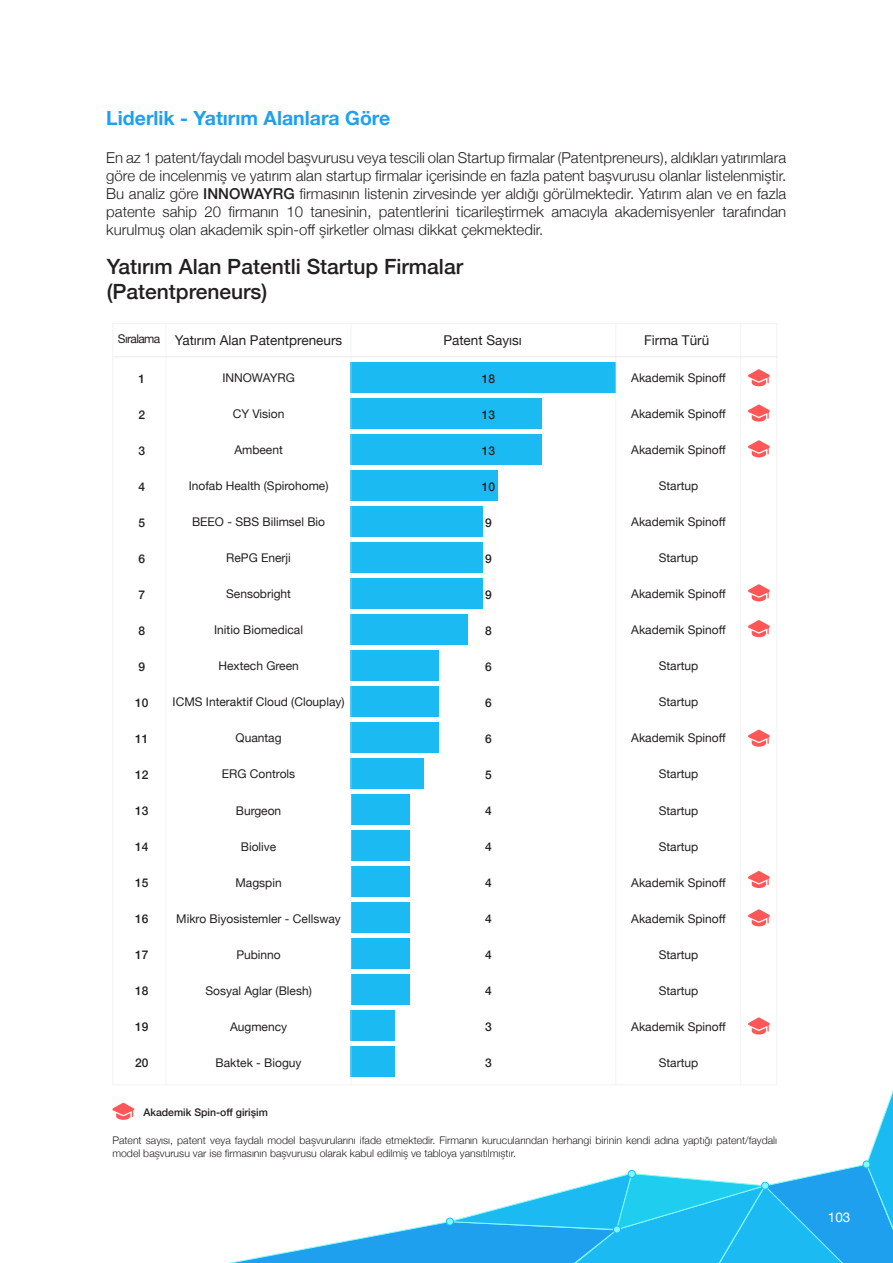
<style>
.page{position:relative;width:893px;height:1263px;background:#fff}
.page>*{position:absolute;margin:0;border:0;box-sizing:border-box;transform-origin:0 0}
.t1{font:500 21px "Helvetica Neue";color:#231f20}
.t2{font:700 19.5px "Helvetica Neue";color:#1fa0ee}
.t3{font:300 15px/18px "Helvetica Neue";color:#231f20;text-align:justify}
.t4{font:13.5px "Helvetica Neue";color:#231f20}
.t5{font:13.5px "Helvetica Neue";color:#fff}
.t6{font:12px "Helvetica Neue";color:#231f20}
.t7{font:500 12px "Helvetica Neue";color:#231f20}
.t8{font:12px "Helvetica Neue";letter-spacing:-.05em;color:#231f20}
.t9{font:300 10.5px/12.6px "Helvetica Neue";color:#231f20}
.t10{font:500 10.5px "Helvetica Neue";color:#231f20}
.s1{font-weight:500}
</style>
<div class="page">
<div style="left:112px;top:323px;width:665px;height:34px;border:1px solid #e6e7e9"></div>
<div style="left:351px;top:399px;width:191px;height:30px;background:#1cbaf2"></div>
<div style="left:351px;top:363px;width:265px;height:30px;background:#1cbaf2"></div>
<div style="left:351px;top:758px;width:73px;height:30px;background:#1cbaf2"></div>
<div style="left:351px;top:578px;width:132px;height:31px;background:#1cbaf2"></div>
<div style="left:351px;top:938px;width:58px;height:30px;background:#1cbaf2"></div>
<div style="left:351px;top:435px;width:191px;height:30px;background:#1cbaf2"></div>
<div style="left:351px;top:794px;width:58px;height:30px;background:#1cbaf2"></div>
<div style="left:351px;top:614px;width:117px;height:31px;background:#1cbaf2"></div>
<div style="left:351px;top:974px;width:58px;height:30px;background:#1cbaf2"></div>
<div style="left:351px;top:471px;width:147px;height:30px;background:#1cbaf2"></div>
<div style="left:351px;top:830px;width:58px;height:30px;background:#1cbaf2"></div>
<div style="left:351px;top:650px;width:88px;height:31px;background:#1cbaf2"></div>
<div style="left:351px;top:1010px;width:44px;height:30px;background:#1cbaf2"></div>
<div style="left:351px;top:507px;width:132px;height:30px;background:#1cbaf2"></div>
<div style="left:351px;top:866px;width:58px;height:30px;background:#1cbaf2"></div>
<div style="left:351px;top:686px;width:88px;height:31px;background:#1cbaf2"></div>
<div style="left:351px;top:543px;width:132px;height:30px;background:#1cbaf2"></div>
<div style="left:351px;top:902px;width:58px;height:30px;background:#1cbaf2"></div>
<div style="left:351px;top:722px;width:88px;height:31px;background:#1cbaf2"></div>
<svg style="left:748px;top:404px;width:22px;height:18px"></svg>
<svg style="left:748px;top:369px;width:22px;height:17px"></svg>
<svg style="left:748px;top:584px;width:22px;height:17px"></svg>
<svg style="left:748px;top:440px;width:22px;height:17px"></svg>
<svg style="left:748px;top:620px;width:22px;height:17px"></svg>
<svg style="left:748px;top:729px;width:22px;height:18px"></svg>
<svg style="left:748px;top:871px;width:22px;height:17px"></svg>
<svg style="left:112px;top:1103px;width:22px;height:17px"></svg>
<svg style="left:165px;top:1017px;width:728px;height:246px"></svg>
<svg style="left:748px;top:909px;width:22px;height:17px"></svg>
<hr style="left:351px;top:323px;width:1px;height:762px;background:#e6e7e9">
<hr style="left:615px;top:323px;width:1px;height:762px;background:#e6e7e9">
<hr style="left:740px;top:323px;width:1px;height:762px;background:#e6e7e9">
<hr style="left:166px;top:323px;width:1px;height:762px;background:#e6e7e9">
<p class="t2" style="left:106px;top:103px;width:286px">Liderlik - Yatırım Alanlara Göre</p>
<p class="t3" style="left:106px;top:148px;width:681px">En az 1 patent/faydalı model başvurusu veya tescili olan Startup firmalar (Patentpreneurs), aldıkları yatırımlara göre de incelenmiş ve yatırım alan startup firmalar içerisinde en fazla patent başvurusu olanlar listelenmiştir.<br>Bu analiz göre <span class="s1">INNOWAYRG</span> firmasının listenin zirvesinde yer aldığı görülmektedir. Yatırım alan ve en fazla patente sahip 20 firmanın 10 tanesinin, patentlerini ticarileştirmek amacıyla akademisyenler tarafından kurulmuş olan akademik spin-off şirketler olması dikkat çekmektedir.</p>
<p class="t1" style="left:107px;top:249px;width:358px">Yatırım Alan Patentli Startup Firmalar</p>
<p class="t1" style="left:107px;top:275px;width:162px">(Patentpreneurs)</p>
<p class="t8" style="left:118px;top:330px;width:44px">Sıralama</p>
<p class="t4" style="left:175px;top:330px;width:169px">Yatırım Alan Patentpreneurs</p>
<p class="t4" style="left:443px;top:330px;width:80px">Patent Sayısı</p>
<p class="t4" style="left:644px;top:330px;width:67px">Firma Türü</p>
<p class="t7" style="left:138px;top:369px;width:8px">1</p>
<p class="t7" style="left:138px;top:405px;width:8px">2</p>
<p class="t7" style="left:138px;top:441px;width:8px">3</p>
<p class="t7" style="left:138px;top:477px;width:8px">4</p>
<p class="t7" style="left:138px;top:513px;width:8px">5</p>
<p class="t7" style="left:138px;top:549px;width:8px">6</p>
<p class="t7" style="left:138px;top:585px;width:8px">7</p>
<p class="t7" style="left:138px;top:621px;width:8px">8</p>
<p class="t7" style="left:138px;top:657px;width:8px">9</p>
<p class="t7" style="left:135px;top:693px;width:15px">10</p>
<p class="t7" style="left:135px;top:729px;width:15px">11</p>
<p class="t7" style="left:135px;top:765px;width:15px">12</p>
<p class="t7" style="left:135px;top:801px;width:15px">13</p>
<p class="t7" style="left:135px;top:837px;width:15px">14</p>
<p class="t7" style="left:135px;top:873px;width:15px">15</p>
<p class="t7" style="left:135px;top:909px;width:15px">16</p>
<p class="t7" style="left:135px;top:945px;width:15px">17</p>
<p class="t7" style="left:135px;top:981px;width:15px">18</p>
<p class="t7" style="left:135px;top:1017px;width:15px">19</p>
<p class="t7" style="left:135px;top:1053px;width:15px">20</p>
<p class="t6" style="left:222px;top:369px;width:74px">INNOWAYRG</p>
<p class="t6" style="left:233px;top:405px;width:53px">CY Vision</p>
<p class="t6" style="left:234px;top:441px;width:50px">Ambeent</p>
<p class="t6" style="left:189px;top:477px;width:141px">Inofab Health (Spirohome)</p>
<p class="t6" style="left:192px;top:513px;width:135px">BEEO - SBS Bilimsel Bio</p>
<p class="t6" style="left:226px;top:549px;width:66px">RePG Enerji</p>
<p class="t6" style="left:226px;top:585px;width:66px">Sensobright</p>
<p class="t6" style="left:214px;top:621px;width:90px">Initio Biomedical</p>
<p class="t6" style="left:218px;top:657px;width:82px">Hextech Green</p>
<p class="t6" style="left:173px;top:693px;width:174px">ICMS Interaktif Cloud (Clouplay)</p>
<p class="t6" style="left:236px;top:729px;width:48px">Quantag</p>
<p class="t6" style="left:222px;top:765px;width:75px">ERG Controls</p>
<p class="t6" style="left:236px;top:801px;width:47px">Burgeon</p>
<p class="t6" style="left:241px;top:837px;width:37px">Biolive</p>
<p class="t6" style="left:235px;top:873px;width:48px">Magspin</p>
<p class="t6" style="left:176px;top:909px;width:166px">Mikro Biyosistemler - Cellsway</p>
<p class="t6" style="left:236px;top:945px;width:46px">Pubinno</p>
<p class="t6" style="left:205px;top:981px;width:108px">Sosyal Aglar (Blesh)</p>
<p class="t6" style="left:230px;top:1017px;width:59px">Augmency</p>
<p class="t6" style="left:216px;top:1053px;width:88px">Baktek - Bioguy</p>
<p class="t10" style="left:143px;top:1104px;width:126px">Akademik Spin-off girişim</p>
<p class="t7" style="left:482px;top:369px;width:15px">18</p>
<p class="t7" style="left:482px;top:405px;width:15px">13</p>
<p class="t7" style="left:482px;top:441px;width:15px">13</p>
<p class="t7" style="left:482px;top:477px;width:15px">10</p>
<p class="t7" style="left:485px;top:513px;width:8px">9</p>
<p class="t7" style="left:485px;top:549px;width:8px">9</p>
<p class="t7" style="left:485px;top:585px;width:8px">9</p>
<p class="t7" style="left:485px;top:621px;width:8px">8</p>
<p class="t7" style="left:485px;top:657px;width:8px">6</p>
<p class="t7" style="left:485px;top:693px;width:8px">6</p>
<p class="t7" style="left:485px;top:729px;width:8px">6</p>
<p class="t7" style="left:485px;top:765px;width:8px">5</p>
<p class="t7" style="left:485px;top:801px;width:8px">4</p>
<p class="t7" style="left:485px;top:837px;width:8px">4</p>
<p class="t7" style="left:485px;top:873px;width:8px">4</p>
<p class="t7" style="left:485px;top:909px;width:8px">4</p>
<p class="t7" style="left:485px;top:945px;width:8px">4</p>
<p class="t7" style="left:485px;top:981px;width:8px">4</p>
<p class="t7" style="left:485px;top:1017px;width:8px">3</p>
<p class="t7" style="left:485px;top:1053px;width:8px">3</p>
<p class="t6" style="left:631px;top:369px;width:96px">Akademik Spinoff</p>
<p class="t6" style="left:631px;top:405px;width:96px">Akademik Spinoff</p>
<p class="t6" style="left:631px;top:441px;width:96px">Akademik Spinoff</p>
<p class="t6" style="left:659px;top:477px;width:41px">Startup</p>
<p class="t6" style="left:631px;top:513px;width:96px">Akademik Spinoff</p>
<p class="t6" style="left:659px;top:549px;width:41px">Startup</p>
<p class="t6" style="left:631px;top:585px;width:96px">Akademik Spinoff</p>
<p class="t6" style="left:631px;top:621px;width:96px">Akademik Spinoff</p>
<p class="t6" style="left:659px;top:657px;width:41px">Startup</p>
<p class="t6" style="left:659px;top:693px;width:41px">Startup</p>
<p class="t6" style="left:631px;top:729px;width:96px">Akademik Spinoff</p>
<p class="t6" style="left:659px;top:765px;width:41px">Startup</p>
<p class="t6" style="left:659px;top:801px;width:41px">Startup</p>
<p class="t6" style="left:659px;top:837px;width:41px">Startup</p>
<p class="t6" style="left:631px;top:873px;width:96px">Akademik Spinoff</p>
<p class="t6" style="left:631px;top:909px;width:96px">Akademik Spinoff</p>
<p class="t6" style="left:659px;top:945px;width:41px">Startup</p>
<p class="t6" style="left:659px;top:981px;width:41px">Startup</p>
<p class="t6" style="left:631px;top:1017px;width:96px">Akademik Spinoff</p>
<p class="t6" style="left:659px;top:1053px;width:41px">Startup</p>
<p class="t9" style="left:112px;top:1133px;width:666px">Patent sayısı, patent veya faydalı model başvurularını ifade etmektedir. Firmanın kurucularından herhangi birinin kendi adına yaptığı patent/faydalı model başvurusu var ise firmasının başvurusu olarak kabul edilmiş ve tabloya yansıtılmıştır.</p>
<p class="t5" style="left:828px;top:1207px;width:24px">103</p>
</div>
